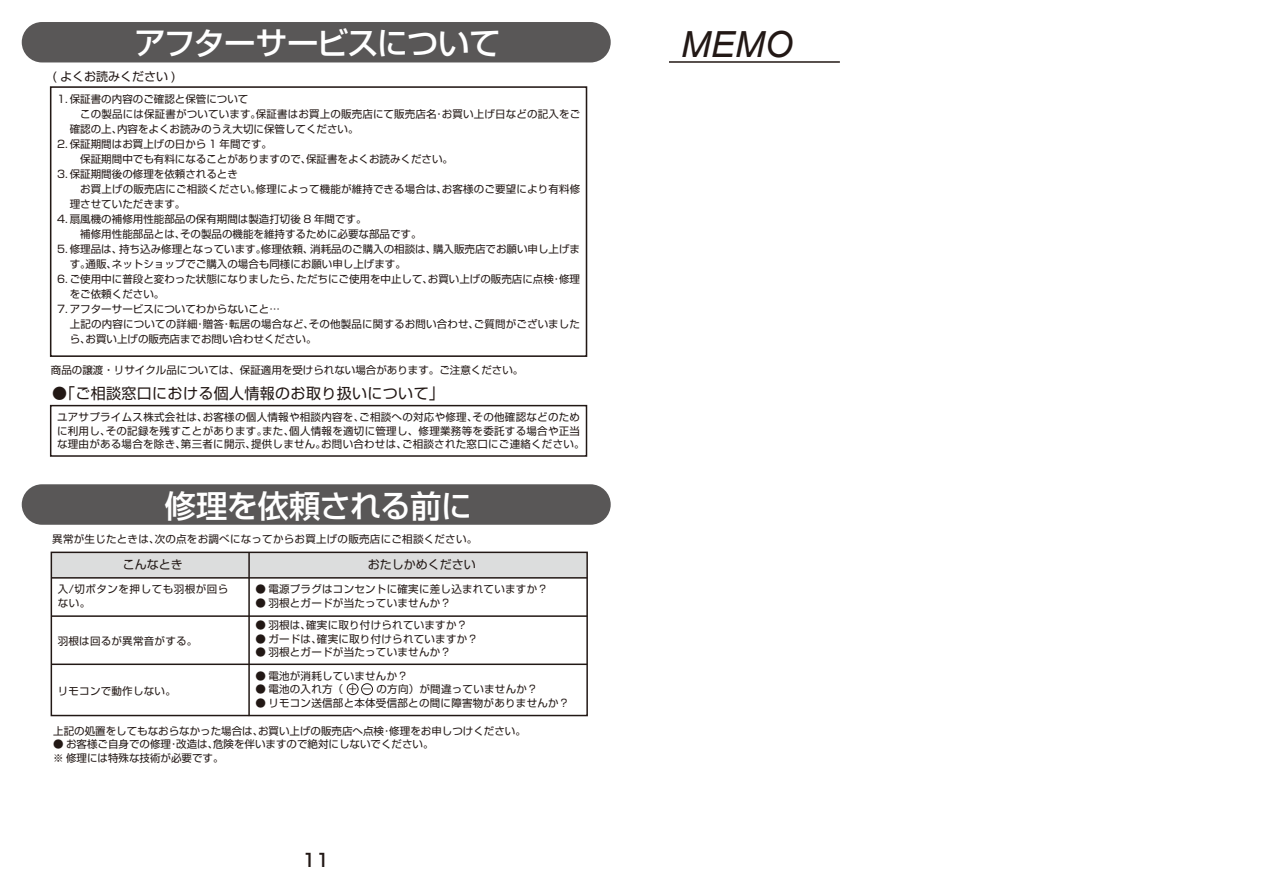
<style>
.page{position:relative;width:1263px;height:893px;background:#fff}
.page>*{position:absolute;margin:0;border:0;box-sizing:border-box;transform-origin:0 0}
.t1{font:italic 36px "Arial";color:#221815}
.t2{font:500 31.5px "Shin Go Pro";letter-spacing:-.03em;color:#fff}
.t3{font:500 18px "Shin Go Pro";color:#221815}
.t4{font:15px "Shin Go Pro";letter-spacing:.025em;color:#221815}
.t5{font:12px "Shin Go Pro";color:#221815}
.t6{font:10.5px/15px "Shin Go Pro";letter-spacing:.015em;color:#221815}
.t7{font:10.5px/13.5px "Shin Go Pro";letter-spacing:.05em;color:#221815}
</style>
<div class="page">
<div style="left:50px;top:86px;width:537px;height:271px;border:2px solid #221815"></div>
<div style="left:50px;top:405px;width:537px;height:52px;border:2px solid #221815"></div>
<div style="left:51px;top:552px;width:536px;height:26px;background:#dcdddd"></div>
<div style="left:51px;top:552px;width:537px;height:164px;border:2px solid #221815"></div>
<hr style="left:51px;top:577px;width:536px;height:2px;background:#221815">
<hr style="left:51px;top:615px;width:536px;height:2px;background:#221815">
<hr style="left:248px;top:552px;width:2px;height:164px;background:#221815">
<div style="left:347px;top:683px;width:11px;height:12px;border:1px solid #221815;border-radius:50%"></div>
<div style="left:361px;top:683px;width:12px;height:12px;border:1px solid #221815;border-radius:50%"></div>
<hr style="left:51px;top:663px;width:536px;height:2px;background:#221815">
<div style="left:22px;top:22px;width:589px;height:40px;background:#595757;border-radius:20px"></div>
<div style="left:22px;top:484px;width:589px;height:41px;background:#595757;border-radius:20px"></div>
<hr style="left:669px;top:61px;width:171px;height:2px;background:#221815">
<h2 class="t2" style="left:134px;top:18px;width:368px">アフターサービスについて</h2>
<p class="t5" style="left:53px;top:67px;width:124px">( よくお読みください )</p>
<p class="t6" style="left:70px;top:90px;width:512px;text-indent:-13px">1. 保証書の内容のご確認と保管について<br>　この製品には保証書がついています。保証書はお買上の販売店にて販売店名･お買い上げ日などの記入をご確認の上、内容をよくお読みのうえ大切に保管してください。</p>
<p class="t6" style="left:70px;top:135px;width:385px;text-indent:-13px">2. 保証期間はお買上げの日から 1 年間です。<br>　保証期間中でも有料になることがありますので､保証書をよくお読みください。</p>
<p class="t6" style="left:70px;top:165px;width:512px;text-indent:-13px">3. 保証期間後の修理を依頼されるとき<br>　お買上げの販売店にご相談ください。修理によって機能が維持できる場合は､お客様のご要望により有料修理させていただきます。</p>
<p class="t6" style="left:70px;top:210px;width:353px;text-indent:-13px">4. 扇風機の補修用性能部品の保有期間は製造打切後 8 年間です。<br>　補修用性能部品とは､その製品の機能を維持するために必要な部品です。</p>
<p class="t6" style="left:70px;top:240px;width:512px;text-indent:-13px">5. 修理品は、持ち込み修理となっています。修理依頼、消耗品のご購入の相談は、購入販売店でお願い申し上げます。通販、ネットショップでご購入の場合も同様にお願い申し上げます。</p>
<p class="t6" style="left:70px;top:270px;width:512px;text-indent:-13px">6. ご使用中に普段と変わった状態になりましたら、ただちにご使用を中止して､お買い上げの販売店に点検･修理をご依頼ください。</p>
<p class="t6" style="left:70px;top:300px;width:512px;text-indent:-13px">7. アフターサービスについてわからないこと…<br>上記の内容についての詳細･贈答･転居の場合など､その他製品に関するお問い合わせ､ご質問がございましたら､お買い上げの販売店までお問い合わせください。</p>
<p class="t6" style="left:51px;top:361px;width:474px">商品の譲渡・リサイクル品については、保証適用を受けられない場合があります。ご注意ください。</p>
<h3 class="t4" style="left:52px;top:381px;width:386px">●｢ご相談窓口における個人情報のお取り扱いについて｣</h3>
<p class="t6" style="left:57px;top:409px;width:529px;line-height:13.5px">ユアサプライムス株式会社は､お客様の個人情報や相談内容を､ご相談への対応や修理､その他確認などのために利用し､その記録を残すことがあります。また､個人情報を適切に管理し、修理業務等を委託する場合や正当な理由がある場合を除き､第三者に開示、提供しません。お問い合わせは、ご相談された窓口にご連絡ください。</p>
<h2 class="t2" style="left:165px;top:480px;width:309px">修理を依頼される前に</h2>
<p class="t6" style="left:52px;top:530px;width:426px">異常が生じたときは､次の点をお調べになってからお買上げの販売店にご相談ください。</p>
<p class="t5" style="left:123px;top:555px;width:61px">こんなとき</p>
<p class="t5" style="left:368px;top:555px;width:109px">おたしかめください</p>
<p class="t7" style="left:58px;top:581px;width:172px">入/切ボタンを押しても羽根が回らない。</p>
<p class="t6" style="left:256px;top:581px;width:294px">● 電源プラグはコンセントに確実に差し込まれていますか？</p>
<p class="t6" style="left:256px;top:594px;width:197px">● 羽根とガードが当たっていませんか？</p>
<p class="t6" style="left:58px;top:632px;width:141px">羽根は回るが異常音がする。</p>
<p class="t6" style="left:58px;top:682px;width:120px">リモコンで動作しない。</p>
<p class="t6" style="left:256px;top:617px;width:213px">● 羽根は、確実に取り付けられていますか？</p>
<p class="t6" style="left:256px;top:630px;width:224px">● ガードは、確実に取り付けられていますか？</p>
<p class="t6" style="left:256px;top:644px;width:197px">● 羽根とガードが当たっていませんか？</p>
<p class="t6" style="left:256px;top:667px;width:154px">● 電池が消耗していませんか？</p>
<p class="t6" style="left:256px;top:681px;width:284px">● 電池の入れ方（＋－の方向）が間違っていませんか？</p>
<p class="t6" style="left:256px;top:694px;width:315px">● リモコン送信部と本体受信部との間に障害物がありませんか？</p>
<p class="t6" style="left:53px;top:722px;width:474px">上記の処置をしてもなおらなかった場合は､お買い上げの販売店へ点検･修理をお申しつけください。</p>
<p class="t6" style="left:53px;top:736px;width:382px;line-height:13.5px">● お客様ご自身での修理･改造は､危険を伴いますので絶対にしないでください。※ 修理には特殊な技術が必要です。</p>
<h3 class="t3" style="left:302px;top:845px;width:29px">11</h3>
<h1 class="t1" style="left:681px;top:21px;width:113px">MEMO</h1>
</div>
